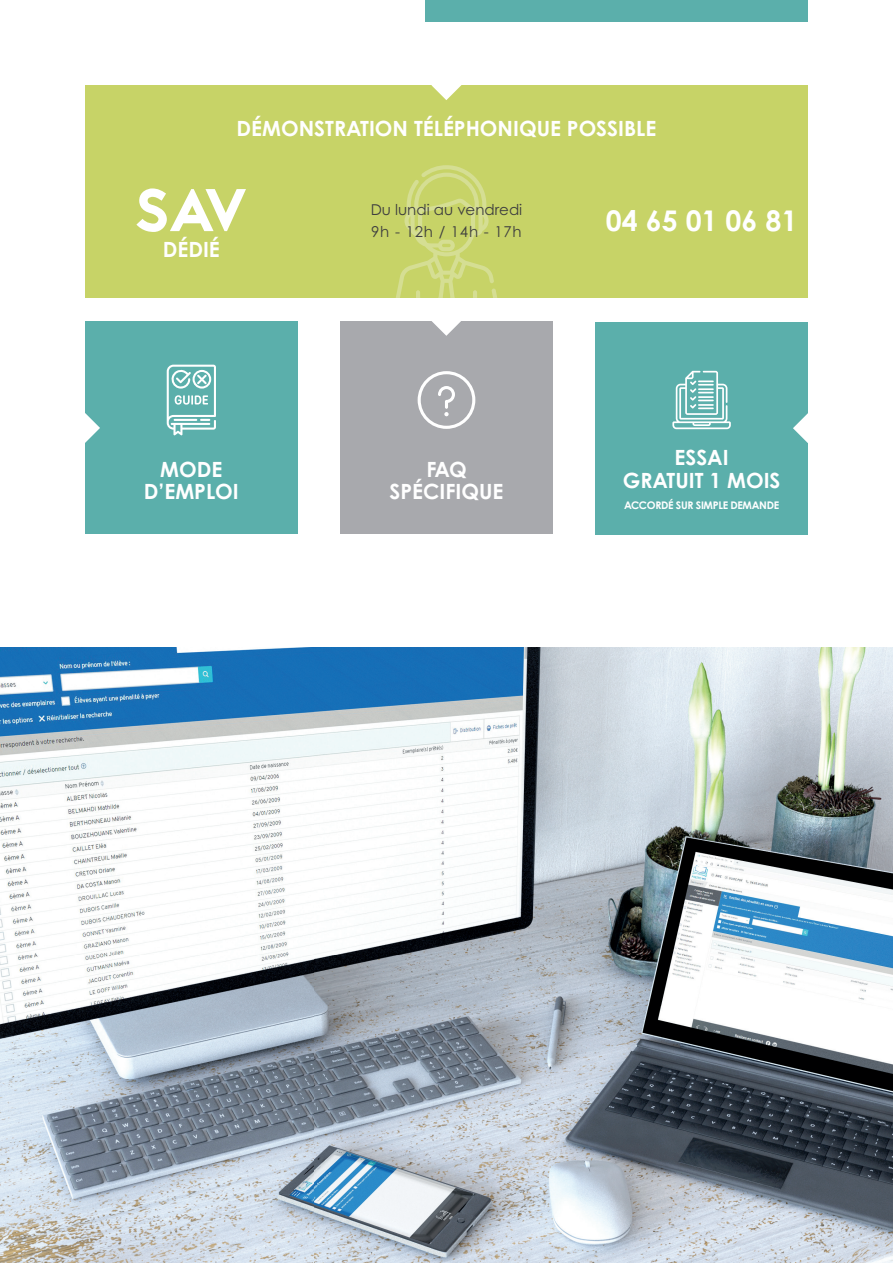
<style>
.page{position:relative;width:893px;height:1263px;background:#fff}
.page>*{position:absolute;margin:0;border:0;box-sizing:border-box;transform-origin:0 0}
.t1{font:60px "Jaapokki";color:#fff}
.t2{font:700 28.5px "Century Gothic Pro";color:#fff}
.t3{font:700 21px/22.5px "Century Gothic Pro";color:#fff;text-align:center}
.t4{font:15px "Century Gothic Pro";color:#3e3e3f}
.t5{font:15px "Century Gothic Pro";letter-spacing:.05em;color:#3e3e3f}
.t6{font:700 10.5px "Century Gothic Pro";letter-spacing:-.03em;color:#fff}
</style>
<div class="page">
<div style="left:85px;top:321px;width:213px;height:212px;background:#5bafab"></div>
<div style="left:595px;top:322px;width:213px;height:212px;background:#5bafab"></div>
<div style="left:340px;top:321px;width:213px;height:212px;background:#a8a9ad"></div>
<div style="left:85px;top:85px;width:723px;height:213px;background:#c7d367"></div>
<div style="left:425px;top:0;width:383px;height:21px;background:#5bafab"></div>
<svg style="left:431px;top:85px;width:30px;height:15px"></svg>
<svg style="left:85px;top:413px;width:15px;height:30px"></svg>
<svg style="left:793px;top:413px;width:15px;height:30px"></svg>
<svg style="left:417px;top:371px;width:59px;height:58px"></svg>
<svg style="left:672px;top:371px;width:59px;height:58px"></svg>
<svg style="left:396px;top:165px;width:101px;height:171px"></svg>
<img style="left:0;top:648px;width:893px;height:615px">
<svg style="left:167px;top:365px;width:49px;height:70px"></svg>
<p class="t3" style="left:237px;top:117px;width:421px">DÉMONSTRATION TÉLÉPHONIQUE POSSIBLE</p>
<h1 class="t1" style="left:134px;top:169px;width:117px">SAV</h1>
<p class="t3" style="left:163px;top:237px;width:59px">DÉDIÉ</p>
<p class="t4" style="left:371px;top:200px;width:153px">Du lundi au vendredi</p>
<p class="t5" style="left:371px;top:223px;width:152px">9h - 12h / 14h - 17h</p>
<h2 class="t2" style="left:606px;top:203px;width:193px">04 65 01 06 81</h2>
<p class="t3" style="left:144px;top:458px;width:96px">MODE<br>D’EMPLOI</p>
<p class="t3" style="left:623px;top:446px;width:159px">ESSAI<br>GRATUIT 1 MOIS</p>
<p class="t3" style="left:390px;top:458px;width:115px">FAQ<br>SPÉCIFIQUE</p>
<p class="t6" style="left:624px;top:499px;width:157px">ACCORDÉ SUR SIMPLE DEMANDE</p>
</div>
